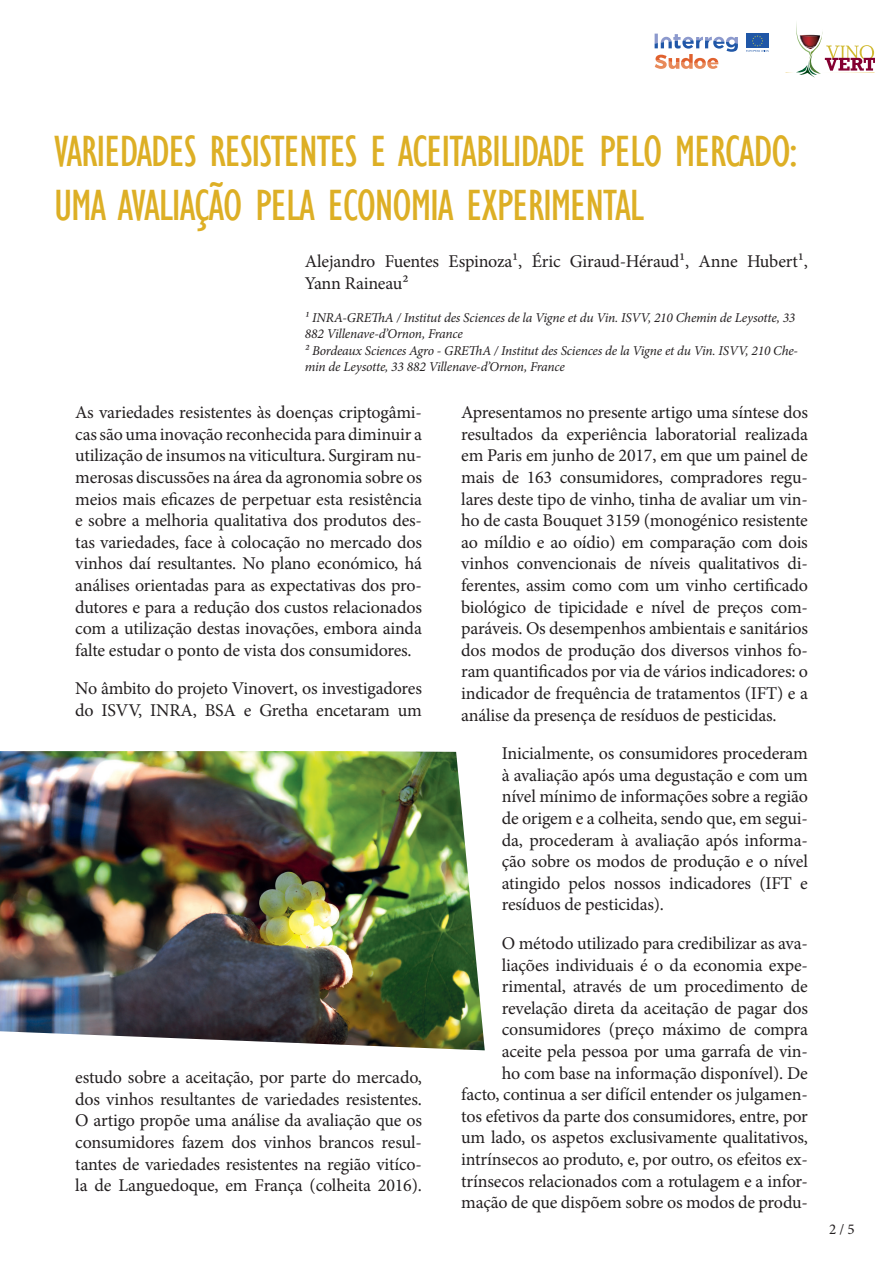
<style>
.page{position:relative;width:893px;height:1263px;background:#fff}
.page>*{position:absolute;margin:0;border:0;box-sizing:border-box;transform-origin:0 0}
.t1{font:condensed 45px/54px "Gill Sans";letter-spacing:-.025em;color:#ddaf25}
.t2{font:18px/21.6px "Minion Pro";letter-spacing:-.01em;color:#231f20;text-align:justify}
.t3{font:15px "Minion Pro";color:#231f20}
.t4{font:italic 13.5px/16.2px "Minion Pro";letter-spacing:-.015em;color:#231f20}
</style>
<div class="page">
<img style="left:0;top:751px;width:485px;height:299px">
<svg style="left:746px;top:34px;width:23px;height:18px"></svg>
<svg style="left:655px;top:34px;width:83px;height:35px"></svg>
<svg style="left:786px;top:22px;width:88px;height:55px"></svg>
<h1 class="t1" style="left:54px;top:125px;width:745px">VARIEDADES RESISTENTES E ACEITABILIDADE PELO MERCADO:<br>UMA AVALIAÇÃO PELA ECONOMIA EXPERIMENTAL</h1>
<p class="t2" style="left:305px;top:251px;width:505px">Alejandro Fuentes Espinoza1, Éric Giraud-Héraud1, Anne Hubert1,<br>Yann Raineau2</p>
<p class="t4" style="left:305px;top:310px;width:495px">1 INRA-GREThA / Institut des Sciences de la Vigne et du Vin. ISVV, 210 Chemin de Leysotte, 33<br>882 Villenave-d’Ornon, France<br>2 Bordeaux Sciences Agro - GREThA / Institut des Sciences de la Vigne et du Vin. ISVV, 2 10 Che&shy;min de Leysotte, 33 882 Villenave-d’Ornon, France</p>
<p class="t2" style="left:75px;top:402px;width:348px">As variedades resistentes às doenças criptogâmi&shy;cas são uma inovação reconhecida para diminuir a utilização de insumos na viticultura. Surgiram nu&shy;merosas discussões na área da agronomia sobre os meios mais eficazes de perpetuar esta resistência e sobre a melhoria qualitativa dos produtos des&shy;tas variedades, face à colocação no mercado dos vinhos daí resultantes. No plano económico, há análises orientadas para as expectativas dos pro&shy;dutores e para a redução dos custos relacionados com a utilização destas inovações, embora ainda falte estudar o ponto de vista dos consumidores.</p>
<p class="t2" style="left:75px;top:678px;width:348px">No âmbito do projeto Vinovert, os investigadores do ISVV, INRA, BSA e Gretha encetaram um</p>
<p class="t2" style="left:75px;top:1067px;width:348px">estudo sobre a aceitação, por parte do mercado, dos vinhos resultantes de variedades resistentes.<br>O artigo propõe uma análise da avaliação que os consumidores fazem dos vinhos brancos resul&shy;tantes de variedades resistentes na região vitíco&shy;la de Languedoque, em França (colheita 2016).</p>
<p class="t2" style="left:461px;top:402px;width:348px">Apresentamos no presente artigo uma síntese dos resultados da experiência laboratorial realizada em Paris em junho de 2017, em que um painel de mais de 163 consumidores, compradores regu&shy;lares deste tipo de vinho, tinha de avaliar um vin&shy;ho de casta Bouquet 3159 (monogénico resistente ao míldio e ao oídio) em comparação com dois vinhos convencionais de níveis qualitativos di&shy;ferentes, assim como com um vinho certificado biológico de tipicidade e nível de preços com&shy;paráveis. Os desempenhos ambientais e sanitários dos modos de produção dos diversos vinhos fo&shy;ram quantificados por via de vários indicadores: o indicador de frequência de tratamentos (IFT) e a análise da presença de resíduos de pesticidas.</p>
<p class="t2" style="left:502px;top:743px;width:308px">Inicialmente, os consumidores procederam à avaliação após uma degustação e com um nível mínimo de informações sobre a região de origem e a colheita, sendo que, em segui&shy;da, procederam à avaliação após informa&shy;ção sobre os modos de produção e o nível atingido pelos nossos indicadores (IFT e resíduos de pesticidas).</p>
<p class="t2" style="left:461px;top:932px;width:348px;text-align:right">O método utilizado para credibilizar as ava&shy;liações individuais é o da economia expe&shy;rimental, através de um procedimento de revelação direta da aceitação de pagar dos consumidores (preço máximo de compra aceite pela pessoa por uma garrafa de vin-<br>ho com base na informação disponível). De facto, continua a ser difícil entender os julgamen&shy;tos efetivos da parte dos consumidores, entre, por um lado, os aspetos exclusivamente qualitativos, intrínsecos ao produto, e, por outro, os efeitos ex&shy;trínsecos relacionados com a rotulagem e a infor&shy;mação de que dispõem sobre os modos de produ-</p>
<p class="t3" style="left:829px;top:1219px;width:27px">2 / 5</p>
</div>
